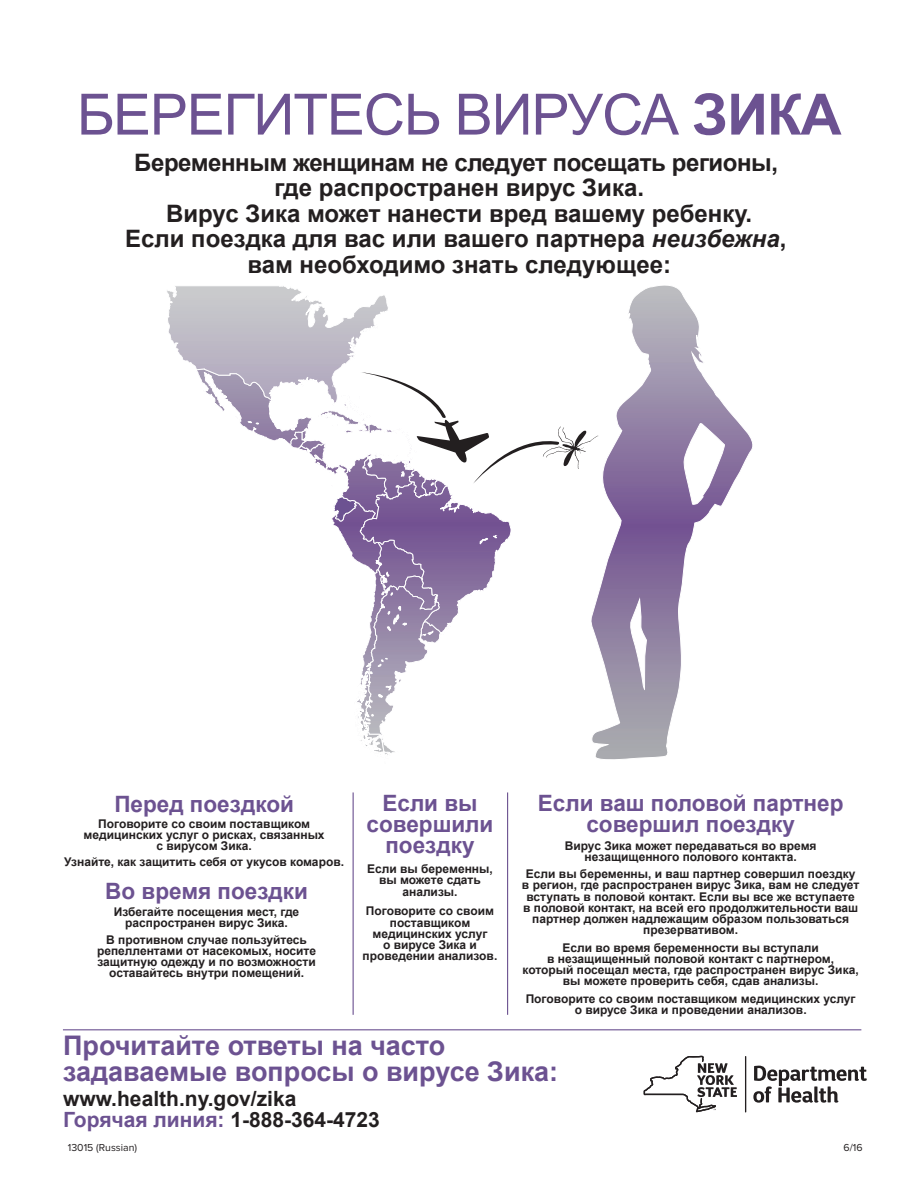
<style>
.page{position:relative;width:918px;height:1188px;background:#fff}
.page>*{position:absolute;margin:0;border:0;box-sizing:border-box;transform-origin:0 0}
.t1{font:57px "Arial";letter-spacing:-.02em;color:#6c5291}
.t2{font:700 27px/25.5px "Arial";color:#6c5291}
.t3{font:700 24px/25.5px "Arial";color:#231f20;text-align:center}
.t4{font:700 22.5px/21px "Arial";color:#6c5291;text-align:center}
.t5{font:700 21px/21px "Arial";color:#231f20}
.t6{font:700 12px/11.2px "Arial";color:#231f20;text-align:center}
.t7{font:10.5px "Proxima Nova";color:#231f20}
.s1{font-weight:700}
.s2{font-style:italic}
.s3{color:#6c5291}
</style>
<div class="page">
<hr style="left:353px;top:792px;width:1px;height:223px;background:#6c5291">
<hr style="left:507px;top:792px;width:1px;height:223px;background:#6c5291">
<svg style="left:753px;top:1066px;width:114px;height:37px"></svg>
<hr style="left:745px;top:1056px;width:1px;height:56px;background:#231f20">
<svg style="left:644px;top:1056px;width:93px;height:56px"></svg>
<hr style="left:63px;top:1029px;width:798px;height:1px;background:#6c5291">
<svg style="left:598px;top:285px;width:155px;height:475px"></svg>
<svg style="left:167px;top:286px;width:431px;height:472px"></svg>
<h1 class="t1" style="left:77px;top:77px;width:766px">БЕРЕГИТЕСЬ ВИРУСА <span class="s1">ЗИКА</span></h1>
<h3 class="t3" style="left:125px;top:150px;width:663px">Беременным женщинам не следует посещать регионы, где распространен вирус Зика.<br>Вирус Зика может нанести вред вашему ребенку.<br>Если поездка для вас или вашего партнера <span class="s2">неизбежна</span>, вам необходимо знать следующее:</h3>
<h3 class="t4" style="left:538px;top:794px;width:307px">Если ваш половой партнер совершил поездку</h3>
<p class="t6" style="left:565px;top:840px;width:253px">Вирус Зика может передаваться во время незащищенного полового контакта.</p>
<p class="t6" style="left:522px;top:869px;width:339px">Если вы беременны, и ваш партнер совершил поездку в регион, где распространен вирус Зика, вам не следует вступать в половой контакт. Если вы все же вступаете в половой контакт, на всей его продолжительности ваш партнер должен надлежащим образом пользоваться презервативом.</p>
<p class="t6" style="left:523px;top:942px;width:338px">Если во время беременности вы вступали<br>в незащищенный половой контакт с партнером, который посещал места, где распространен вирус Зика, вы можете проверить себя, сдав анализы.</p>
<p class="t6" style="left:526px;top:993px;width:331px">Поговорите со своим поставщиком медицинских услуг о вирусе Зика и проведении анализов.</p>
<h2 class="t2" style="left:63px;top:1034px;width:497px">Прочитайте ответы на часто задаваемые вопросы о вирусе Зика:</h2>
<h3 class="t5" style="left:63px;top:1089px;width:318px">www.health.ny.gov/zika<br><span class="s3">Горячая линия:</span> 1-888-364-4723</h3>
<p class="t7" style="left:68px;top:1143px;width:71px">13015 (Russian)</p>
<p class="t7" style="left:844px;top:1143px;width:21px">6/16</p>
<h3 class="t4" style="left:367px;top:794px;width:128px">Если вы совершили поездку</h3>
<p class="t6" style="left:367px;top:864px;width:127px">Если вы беременны, вы можете сдать анализы.</p>
<p class="t6" style="left:363px;top:906px;width:136px">Поговорите со своим поставщиком медицинских услуг<br>о вирусе Зика и проведении анализов.</p>
<h3 class="t4" style="left:114px;top:794px;width:181px">Перед поездкой</h3>
<p class="t6" style="left:84px;top:818px;width:242px">Поговорите со своим поставщиком медицинских услуг о рисках, связанных с вирусом Зика.</p>
<p class="t6" style="left:64px;top:857px;width:281px">Узнайте, как защитить себя от укусов комаров.</p>
<h3 class="t4" style="left:105px;top:881px;width:204px">Во время поездки</h3>
<p class="t6" style="left:114px;top:906px;width:187px">Избегайте посещения мест, где распространен вирус Зика.</p>
<p class="t6" style="left:97px;top:934px;width:221px">В противном случае пользуйтесь репеллентами от насекомых, носите защитную одежду и по возможности оставайтесь внутри помещений.</p>
</div>
